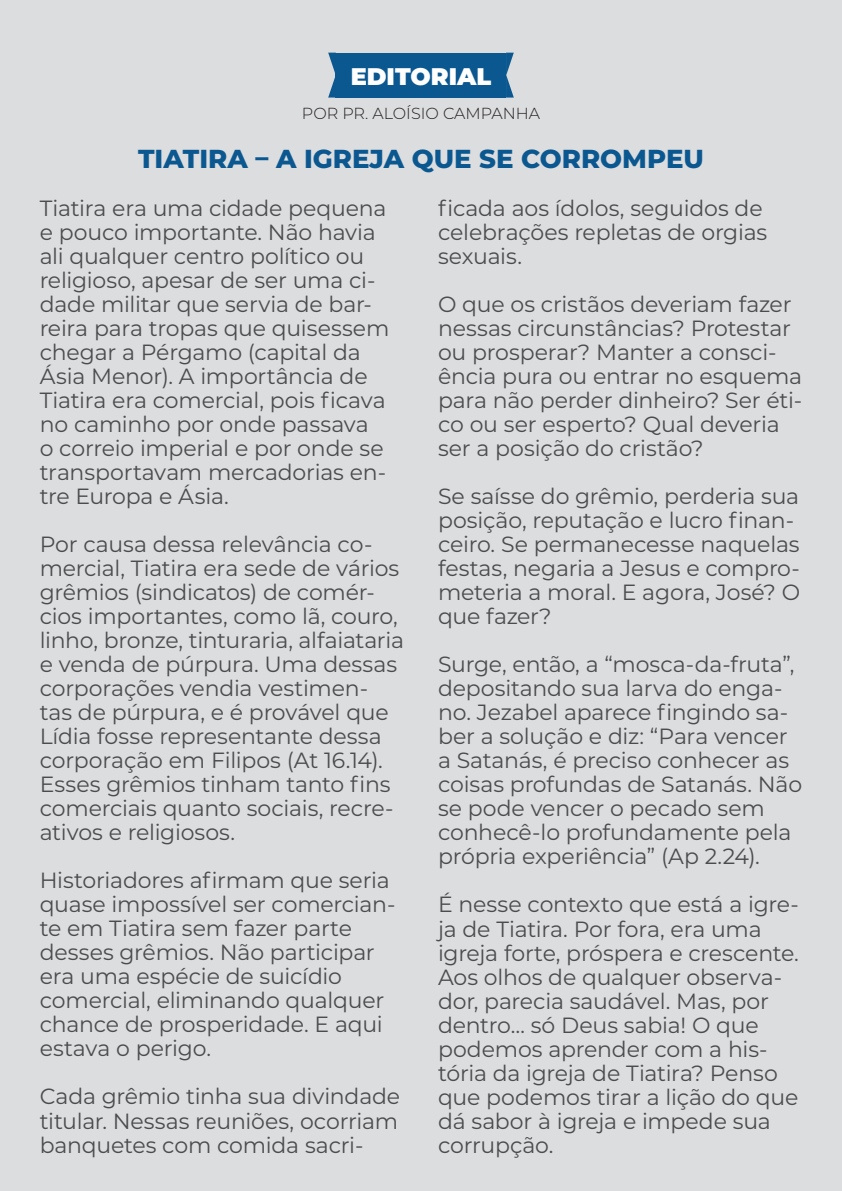
<style>
.page{position:relative;width:842px;height:1191px;background:#dcdddf}
.page>*{position:absolute;margin:0;border:0;box-sizing:border-box;transform-origin:0 0}
.t1{font:800 26px "Montserrat";color:#0b5891}
.t2{font:900 24px "Montserrat";color:#fff}
.t3{font:22px/24px "Montserrat";letter-spacing:-.01em;color:#4b4c4d}
.t4{font:300 16px "Montserrat";color:#231f20}
</style>
<div class="page">
<div style="left:336px;top:53px;width:170px;height:45px;background:#0b5891"></div>
<svg style="left:328px;top:53px;width:8px;height:45px"></svg>
<svg style="left:506px;top:53px;width:8px;height:45px"></svg>
<p class="t2" style="left:351px;top:58px;width:142px">EDITORIAL</p>
<p class="t4" style="left:302px;top:102px;width:240px">POR PR. ALOÍSIO CAMPANHA</p>
<p class="t1" style="left:138px;top:140px;width:567px">TIATIRA – A IGREJA QUE SE CORROMPEU</p>
<p class="t3" style="left:40px;top:195px;width:351px">Tiatira era uma cidade pequena e pouco importante. Não havia ali qualquer centro político ou religioso, apesar de ser uma ci&shy;dade militar que servia de bar&shy;reira para tropas que quisessem chegar a Pérgamo (capital da<br>Ásia Menor). A importância de<br>Tiatira era comercial, pois ficava no caminho por onde passava<br>o correio imperial e por onde se transportavam mercadorias en&shy;tre Europa e Ásia.</p>
<p class="t3" style="left:40px;top:531px;width:366px">Por causa dessa relevância co&shy;mercial, Tiatira era sede de vários grêmios (sindicatos) de comér&shy;cios importantes, como lã, couro, linho, bronze, tinturaria, alfaiataria e venda de púrpura. Uma dessas corporações vendia vestimen&shy;tas de púrpura, e é provável que<br>Lídia fosse representante dessa corporação em Filipos (At 16.14).<br>Esses grêmios tinham tanto fins comerciais quanto sociais, recre&shy;ativos e religiosos.</p>
<p class="t3" style="left:40px;top:867px;width:357px">Historiadores afirmam que seria quase impossível ser comercian&shy;te em Tiatira sem fazer parte desses grêmios. Não participar era uma espécie de suicídio comercial, eliminando qualquer chance de prosperidade. E aqui estava o perigo.</p>
<p class="t3" style="left:40px;top:1083px;width:362px;text-align:justify">Cada grêmio tinha sua divindade titular. Nessas reuniões, ocorriam banquetes com comida sacri-</p>
<p class="t3" style="left:438px;top:196px;width:331px">ficada aos ídolos, seguidos de celebrações repletas de orgias sexuais.</p>
<p class="t3" style="left:438px;top:292px;width:366px">O que os cristãos deveriam fazer nessas circunstâncias? Protestar ou prosperar? Manter a consci&shy;ência pura ou entrar no esquema para não perder dinheiro? Ser éti&shy;co ou ser esperto? Qual deveria ser a posição do cristão?</p>
<p class="t3" style="left:438px;top:484px;width:364px">Se saísse do grêmio, perderia sua posição, reputação e lucro finan&shy;ceiro. Se permanecesse naquelas festas, negaria a Jesus e compro&shy;meteria a moral. E agora, José? O que fazer?</p>
<p class="t3" style="left:438px;top:652px;width:366px">Surge, então, a “mosca-da-fruta”, depositando sua larva do enga&shy;no. Jezabel aparece fingindo sa&shy;ber a solução e diz: “Para vencer a Satanás, é preciso conhecer as coisas profundas de Satanás. Não se pode vencer o pecado sem conhecê-lo profundamente pela própria experiência” (Ap 2.24).</p>
<p class="t3" style="left:438px;top:892px;width:362px">É nesse contexto que está a igre&shy;ja de Tiatira. Por fora, era uma igreja forte, próspera e crescente.<br>Aos olhos de qualquer observa&shy;dor, parecia saudável. Mas, por dentro… só Deus sabia! O que podemos aprender com a his&shy;tória da igreja de Tiatira? Penso que podemos tirar a lição do que dá sabor à igreja e impede sua corrupção.</p>
</div>
